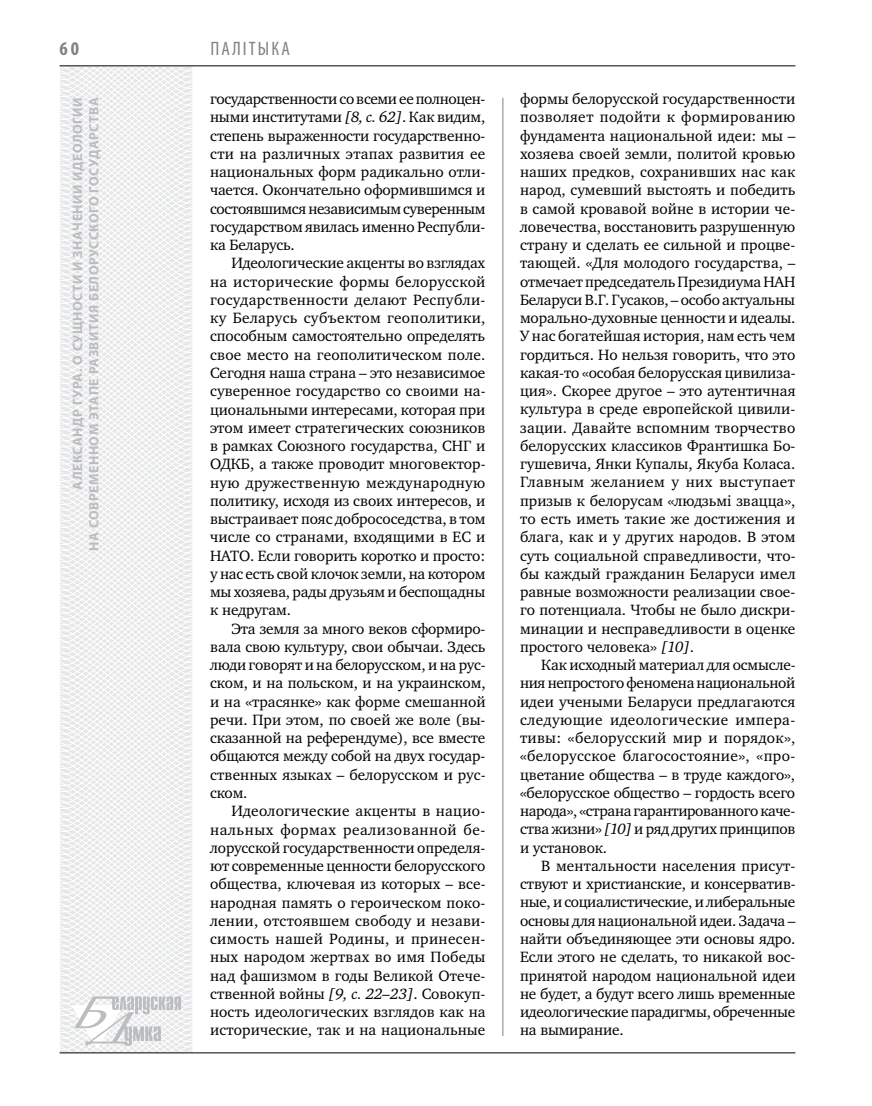
<style>
.page{position:relative;width:872px;height:1106px;background:#fff}
.page>*{position:absolute;margin:0;border:0;box-sizing:border-box;transform-origin:0 0}
.t1{font:condensed 19.5px "Myriad Pro";letter-spacing:.11em;color:#808285}
.t2{font:700 condensed 19.5px "Myriad Pro";color:#808285}
.t3{font:15.3px/18.3px "Charter C";letter-spacing:-.01em;color:#000;text-align:justify}
.t4{font:700 13.5px/16.2px "Myriad Pro";letter-spacing:.04em;color:#bcbdc0;text-align:right}
.s1{font-style:italic}
</style>
<div class="page">
<svg style="left:59px;top:65px;width:192px;height:989px"></svg>
<hr style="left:502px;top:98px;width:1px;height:938px;background:#808285">
<hr style="left:60px;top:1052px;width:735px;height:1px;background:#000">
<svg style="left:71px;top:996px;width:110px;height:53px"></svg>
<hr style="left:60px;top:65px;width:735px;height:1px;background:#000">
<p class="t2" style="left:60px;top:37px;width:21px">60</p>
<p class="t4" style="left:69px;top:551px;width:455px;rotate:-90deg">Александр ГУРА. О сущности и значении идеологии<br>на современном этапе развития белорусского государства</p>
<p class="t1" style="left:210px;top:37px;width:81px">Палітыка</p>
<p class="t3" style="left:210px;top:90px;width:277px">государственности со всеми ее полноцен&shy;ными институтами <span class="s1">[8, с. 62]</span>. Как видим, степень выраженности государственно&shy;сти на различных этапах развития ее национальных форм радикально отли&shy;чается. Окончательно оформившимся и состоявшимся независимым суверенным государством явилась именно Республи&shy;ка Беларусь.</p>
<p class="t3" style="left:210px;top:254px;width:277px;text-indent:21px">Идеологические акценты во взглядах на исторические формы белорусской государственности делают Республи&shy;ку Беларусь субъектом геополитики, способным самостоятельно определять свое место на геополитическом поле.<br>Сегодня наша страна – это независимое суверенное государство со своими на&shy;циональными интересами, которая при этом имеет стратегических союзников в рамках Союзного государства, СНГ и ОДКБ, а также проводит многовектор&shy;ную дружественную международную политику, исходя из своих интересов, и выстраивает пояс добрососедства, в том числе со странами, входящими в ЕС и НАТО. Если говорить коротко и просто: у нас есть свой клочок земли, на котором мы хозяева, рады друзьям и беспощадны к недругам.</p>
<p class="t3" style="left:210px;top:619px;width:277px;text-indent:21px">Эта земля за много веков сформиро&shy;вала свою культуру, свои обычаи. Здесь люди говорят и на белорусском, и на рус&shy;ском, и на польском, и на украинском, и на «трасянке» как форме смешанной речи. При этом, по своей же воле (вы&shy;сказанной на референдуме), все вместе общаются между собой на двух государ&shy;ственных языках – белорусском и рус&shy;ском.</p>
<p class="t3" style="left:210px;top:802px;width:277px;text-indent:21px">Идеологические акценты в нацио&shy;нальных формах реализованной бе&shy;лорусской государственности определя&shy;ют современные ценности белорусского общества, ключевая из которых – все&shy;народная память о героическом поко&shy;лении, отстоявшем свободу и незави&shy;симость нашей Родины, и принесен&shy;ных народом жертвах во имя Победы над фашизмом в годы Великой Отече&shy;ственной войны <span class="s1">[9, с. 22–23]</span>. Совокуп&shy;ность идеологических взглядов как на исторические, так и на национальные</p>
<p class="t3" style="left:520px;top:90px;width:277px">формы белорусской государственности позволяет подойти к формированию фундамента национальной идеи: мы – хозяева своей земли, политой кровью наших предков, сохранивших нас как народ, сумевший выстоять и победить в самой кровавой войне в истории че&shy;ловечества, восстановить разрушенную страну и сделать ее сильной и процве&shy;тающей. «Для молодого государства, – отмечает председатель Президиума НАН Беларуси В.Г. Гусаков, – особо актуальны морально-духовные ценности и идеалы.<br>У нас богатейшая история, нам есть чем гордиться. Но нельзя говорить, что это какая-то «особая белорусская цивилиза&shy;ция». Скорее другое – это аутентичная культура в среде европейской цивили&shy;зации. Давайте вспомним творчество белорусских классиков Франтишка Бо&shy;гушевича, Янки Купалы, Якуба Коласа.<br>Главным желанием у них выступает призыв к белорусам «людзьмі звацца», то есть иметь такие же достижения и блага, как и у других народов. В этом суть социальной справедливости, что&shy;бы каждый гражданин Беларуси имел равные возможности реализации свое&shy;го потенциала. Чтобы не было дискри&shy;минации и несправедливости в оценке простого человека» <span class="s1">[10]</span>.</p>
<p class="t3" style="left:520px;top:656px;width:277px;text-indent:21px">Как исходный материал для осмысле&shy;ния непростого феномена национальной идеи учеными Беларуси предлагаются следующие идеологические импера&shy;тивы: «белорусский мир и порядок», «белорусское благосостояние», «про&shy;цветание общества – в труде каждого», «белорусское общество – гордость всего народа», «страна гарантированного каче&shy;ства жизни» <span class="s1">[10]</span> и ряд других принципов и установок.</p>
<p class="t3" style="left:520px;top:856px;width:277px;text-indent:21px">В ментальности населения присут&shy;ствуют и христианские, и консерватив&shy;ные, и социалистические, и либеральные основы для национальной идеи. Задача – найти объединяющее эти основы ядро.<br>Если этого не сделать, то никакой вос&shy;принятой народом национальной идеи не будет, а будут всего лишь временные идеологические парадигмы, обреченные на вымирание.</p>
</div>
